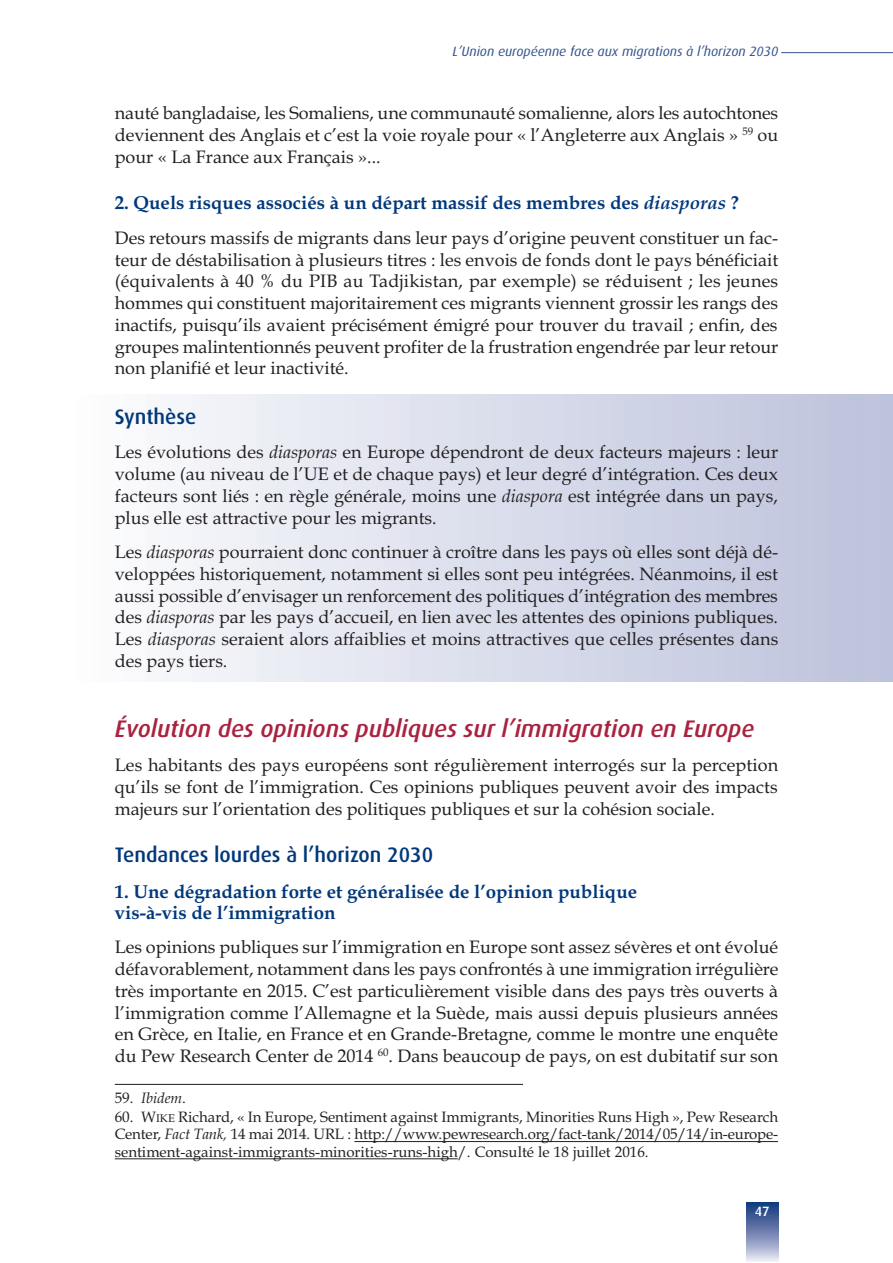
<style>
.page{position:relative;width:893px;height:1263px;background:#fff}
.page>*{position:absolute;margin:0;border:0;box-sizing:border-box;transform-origin:0 0}
.t1{font:italic 500 24px "Dax";color:#aa223f}
.t2{font:500 21px "Dax";color:#01387b}
.t3{font:700 18.75px/21px "Book Antiqua";color:#01387b}
.t4{font:18px/21.8px "Book Antiqua";color:#231f20;text-align:justify}
.t5{font:15px/17.2px "Book Antiqua";color:#231f20;text-align:justify}
.t6{font:italic 15px "Book Antiqua";color:#231f20}
.t7{font:italic 13.5px "Dax";color:#32528e}
.t8{font:500 13.5px "Dax";color:#fff}
.s1{font-style:italic}
.s2{font-style:normal}
.s3{font-size:11.25px}
</style>
<div class="page">
<div style="left:67px;top:394px;width:826px;height:287px;background:linear-gradient(to right,#fdfdfe,#bcc1db)"></div>
<hr style="left:781px;top:52px;width:112px;height:1px;background:#32528e">
<hr style="left:115px;top:1084px;width:408px;height:1px;background:#231f20">
<hr style="left:354px;top:1141px;width:424px;height:1px;background:#231f20">
<hr style="left:115px;top:1158px;width:343px;height:1px;background:#231f20">
<svg style="left:747px;top:1202px;width:31px;height:59px"></svg>
<p class="t7" style="left:452px;top:43px;width:327px">L’Union européenne face aux migrations à l’horizon 2030</p>
<p class="t4" style="left:115px;top:102px;width:665px">nauté bangladaise, les Somaliens, une communauté somalienne, alors les autochtones deviennent des Anglais et c’est la voie royale pour « l’Angleterre aux Anglais » <sup>59</sup> ou pour « La France aux Français »...</p>
<p class="t3" style="left:115px;top:192px;width:626px">2. Quels risques associés à un départ massif des membres des <span class="s1">diasporas</span> ?</p>
<p class="t4" style="left:115px;top:227px;width:665px">Des retours massifs de migrants dans leur pays d’origine peuvent constituer un fac&shy;teur de déstabilisation à plusieurs titres : les envois de fonds dont le pays bénéficiait (équivalents à 40 % du PIB au Tadjikistan, par exemple) se réduisent ; les jeunes hommes qui constituent majoritairement ces migrants viennent grossir les rangs des inactifs, puisqu’ils avaient précisément émigré pour trouver du travail ; enfin, des groupes malintentionnés peuvent profiter de la frustration engendrée par leur retour non planifié et leur inactivité.</p>
<p class="t2" style="left:115px;top:407px;width:83px">Synthèse</p>
<p class="t4" style="left:115px;top:441px;width:665px">Les évolutions des <span class="s1">diasporas</span> en Europe dépendront de deux facteurs majeurs : leur volume (au niveau de l’UE et de chaque pays) et leur degré d’intégration. Ces deux facteurs sont liés : en règle générale, moins une <span class="s1">diaspora</span> est intégrée dans un pays, plus elle est attractive pour les migrants.</p>
<p class="t4" style="left:115px;top:541px;width:665px">Les <span class="s1">diasporas</span> pourraient donc continuer à croître dans les pays où elles sont déjà dé&shy;veloppées historiquement, notamment si elles sont peu intégrées. Néanmoins, il est aussi possible d’envisager un renforcement des politiques d’intégration des membres des <span class="s1">diasporas</span> par les pays d’accueil, en lien avec les attentes des opinions publiques.<br>Les <span class="s1">diasporas</span> seraient alors affaiblies et moins attractives que celles présentes dans des pays tiers.</p>
<h1 class="t1" style="left:115px;top:714px;width:641px">Évolution des opinions publiques sur l’immigration en Europe</h1>
<p class="t4" style="left:115px;top:754px;width:665px">Les habitants des pays européens sont régulièrement interrogés sur la perception qu’ils se font de l’immigration. Ces opinions publiques peuvent avoir des impacts majeurs sur l’orientation des politiques publiques et sur la cohésion sociale.</p>
<p class="t2" style="left:115px;top:845px;width:320px">Tendances lourdes à l’horizon 2030</p>
<p class="t3" style="left:115px;top:881px;width:524px">1. Une dégradation forte et généralisée de l’opinion publique vis-à-vis de l’immigration</p>
<p class="t4" style="left:115px;top:936px;width:665px">Les opinions publiques sur l’immigration en Europe sont assez sévères et ont évolué défavorablement, notamment dans les pays confrontés à une immigration irrégulière très importante en 2015. C’est particulièrement visible dans des pays très ouverts à l’immigration comme l’Allemagne et la Suède, mais aussi depuis plusieurs années en Grèce, en Italie, en France et en Grande-Bretagne, comme le montre une enquête du Pew Research Center de 2014 <sup>60</sup>. Dans beaucoup de pays, on est dubitatif sur son</p>
<p class="t6" style="left:115px;top:1089px;width:73px"><span class="s2">59.</span> Ibidem<span class="s2">.</span></p>
<p class="t5" style="left:115px;top:1108px;width:665px">60. W<span class="s3">IKE</span> Richard, « In Europe, Sentiment against Immigrants, Minorities Runs high », Pew Research Center, <span class="s1">Fact Tank,</span> 14 mai 2014. URL : http://www.pewresearch.org/fact-tank/2014/05/14/in-europe&shy;sentiment-against-immigrants-minorities-runs-high/. Consulté le 18 juillet 2016.</p>
<p class="t8" style="left:755px;top:1206px;width:16px">47</p>
</div>
